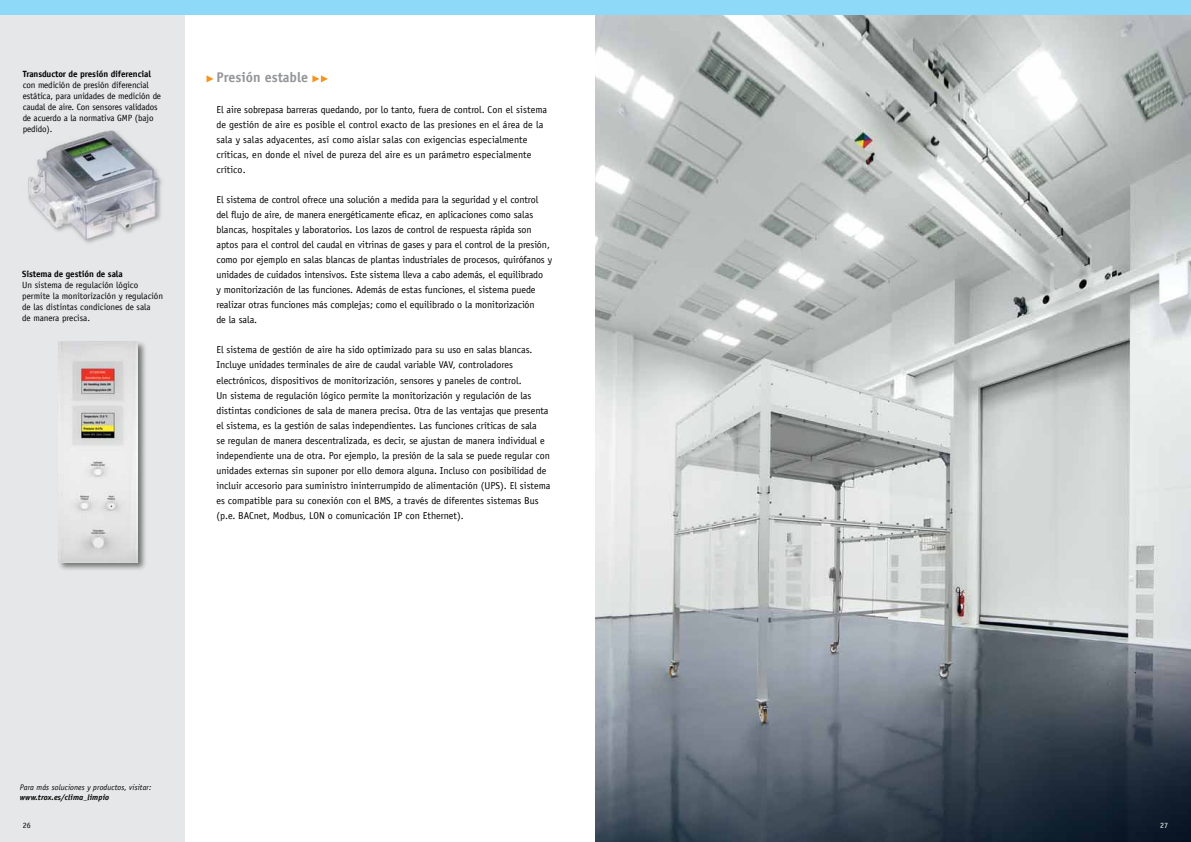
<style>
.page{position:relative;width:1191px;height:842px;background:#fff}
.page>*{position:absolute;margin:0;border:0;box-sizing:border-box;transform-origin:0 0}
.t1{font:700 14px "TROX Officina Sans";color:#939598}
.t2{font:10px/15px "TROX Officina Sans";letter-spacing:-.005em;color:#000}
.t3{font:9px/11px "TROX Officina Sans";letter-spacing:-.01em;color:#000}
.t4{font:700 9px "TROX Officina Sans";letter-spacing:-.01em;color:#000}
.t5{font:italic 8px "TROX Officina Sans";letter-spacing:.01em;color:#000}
.t6{font:italic 700 8px "TROX Officina Sans";letter-spacing:.01em;color:#000}
.t7{font:8px "TROX Officina Sans";color:#000}
.t8{font:8px "TROX Officina Sans";color:#fff}
</style>
<div class="page">
<img style="left:595px;top:14px;width:596px;height:828px">
<div style="left:0;top:0;width:184px;height:842px;background:#e6e7e8"></div>
<svg style="left:312px;top:75px;width:16px;height:7px"></svg>
<svg style="left:206px;top:75px;width:8px;height:7px"></svg>
<div style="left:0;top:0;width:1191px;height:14px;background:#8ed8f8"></div>
<img style="left:28px;top:130px;width:134px;height:113px">
<div style="left:57px;top:340px;width:90px;height:232px;background:#000;opacity:.5"></div>
<img style="left:58px;top:342px;width:80px;height:220px">
<p class="t4" style="left:23px;top:69px;width:130px">Transductor de presión diferencial</p>
<p class="t3" style="left:23px;top:80px;width:140px">con medición de presión diferencial estática, para unidades de medición de caudal de aire. Con sensores validados de acuerdo a la normativa GMP (bajo pedido).</p>
<p class="t4" style="left:22px;top:269px;width:102px">Sistema de gestión de sala</p>
<p class="t3" style="left:22px;top:280px;width:142px">Un sistema de regulación lógico permite la monitorización y regulación de las distintas condiciones de sala<br>de manera precisa.</p>
<h1 class="t1" style="left:216px;top:69px;width:93px">Presión estable</h1>
<p class="t2" style="left:216px;top:103px;width:332px">El aire sobrepasa barreras quedando, por lo tanto, fuera de control. Con el sistema de gestión de aire es posible el control exacto de las presiones en el área de la sala y salas adyacentes, así como aislar salas con exigencias especialmente críticas, en donde el nivel de pureza del aire es un parámetro especialmente crítico.</p>
<p class="t2" style="left:216px;top:193px;width:337px">El sistema de control ofrece una solución a medida para la seguridad y el control del flujo de aire, de manera energéticamente eficaz, en aplicaciones como salas blancas, hospitales y laboratorios. Los lazos de control de respuesta rápida son aptos para el control del caudal en vitrinas de gases y para el control de la presión, como por ejemplo en salas blancas de plantas industriales de procesos, quirófanos y unidades de cuidados intensivos. Este sistema lleva a cabo además, el equilibrado<br>y monitorización de las funciones. Además de estas funciones, el sistema puede realizar otras funciones más complejas; como el equilibrado o la monitorización<br>de la sala.</p>
<p class="t2" style="left:216px;top:343px;width:335px">El sistema de gestión de aire ha sido optimizado para su uso en salas blancas.<br>Incluye unidades terminales de aire de caudal variable VAV, controladores electrónicos, dispositivos de monitorización, sensores y paneles de control.<br>Un sistema de regulación lógico permite la monitorización y regulación de las distintas condiciones de sala de manera precisa. Otra de las ventajas que presenta el sistema, es la gestión de salas independientes. Las funciones críticas de sala<br>se regulan de manera descentralizada, es decir, se ajustan de manera individual e independiente una de otra. Por ejemplo, la presión de la sala se puede regular con unidades externas sin suponer por ello demora alguna. Incluso con posibilidad de incluir accesorio para suministro ininterrumpido de alimentación (UPS). El sistema es compatible para su conexión con el BMS, a través de diferentes sistemas Bus (p.e. BACnet, Modbus, LON o comunicación IP con Ethernet).</p>
<p class="t5" style="left:20px;top:782px;width:133px">Para más soluciones y productos, visitar:</p>
<p class="t6" style="left:20px;top:793px;width:91px">www.trox.es/clima_limpio</p>
<p class="t7" style="left:23px;top:820px;width:9px">26</p>
<p class="t8" style="left:1160px;top:820px;width:9px">27</p>
</div>
